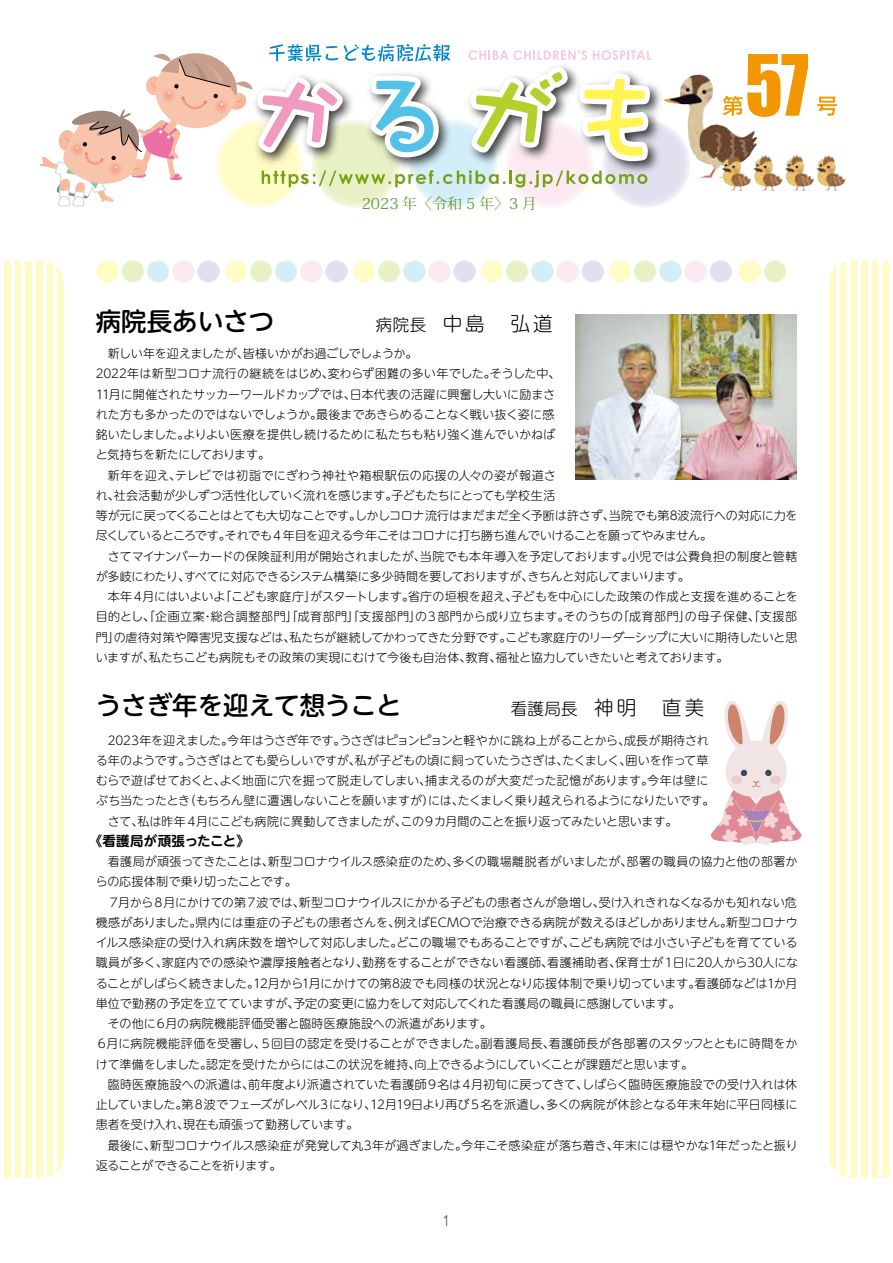
<style>
.page{position:relative;width:893px;height:1263px;background:#fff}
.page>*{position:absolute;margin:0;border:0;box-sizing:border-box;transform-origin:0 0}
.t1{font:78px "Impact";color:#f39700;scale:.9 1}
.t2{font:500 25.5px "UD Shin M Go Pr 6 N";color:#000}
.t3{font:300 19.5px "UD Shin M Go Pr 6 N";color:#000}
.t4{font:300 16.5px "UD Shin M Go Pr 6 N";color:#000}
.t5{font:15px "Koz Min Pr 6 N";color:#609833}
.t6{font:700 13.5px "UD Shin M Go Pr 6 N De";color:#000}
.t7{font:13.5px "Jun 201 Pro";color:#656464}
.t8{font:300 12px/20.2px "UD Shin M Go Pr 6 N";letter-spacing:-.01em;color:#000}
.s1{font-size:16.5px}
.s2{font-size:19.5px}
</style>
<div class="page">
<svg style="left:710px;top:701px;width:92px;height:144px"></svg>
<img style="left:575px;top:314px;width:221px;height:166px">
<svg style="left:602px;top:119px;width:89px;height:89px;fill:#e3e0ef"></svg>
<img style="left:667px;top:74px;width:32px;height:44px">
<svg style="left:817px;top:97px;width:20px;height:19px"></svg>
<svg style="left:723px;top:96px;width:20px;height:20px"></svg>
<img style="left:655px;top:86px;width:12px;height:92px">
<img style="left:96px;top:260px;width:23px;height:23px;border-radius:12px">
<img style="left:121px;top:260px;width:23px;height:23px;border-radius:12px">
<img style="left:147px;top:260px;width:23px;height:23px;border-radius:12px">
<img style="left:197px;top:260px;width:23px;height:23px;border-radius:12px">
<img style="left:224px;top:260px;width:23px;height:23px;border-radius:12px">
<img style="left:249px;top:260px;width:24px;height:23px;border-radius:12px">
<img style="left:275px;top:260px;width:23px;height:23px;border-radius:12px">
<img style="left:325px;top:260px;width:23px;height:23px;border-radius:12px">
<img style="left:352px;top:260px;width:23px;height:23px;border-radius:12px">
<img style="left:378px;top:260px;width:23px;height:23px;border-radius:12px">
<img style="left:403px;top:260px;width:23px;height:23px;border-radius:12px">
<img style="left:453px;top:260px;width:23px;height:23px;border-radius:12px">
<img style="left:480px;top:260px;width:23px;height:23px;border-radius:12px">
<img style="left:506px;top:260px;width:23px;height:23px;border-radius:12px">
<img style="left:531px;top:260px;width:23px;height:23px;border-radius:12px">
<img style="left:581px;top:260px;width:23px;height:23px;border-radius:12px">
<img style="left:609px;top:260px;width:23px;height:23px;border-radius:12px">
<img style="left:634px;top:260px;width:23px;height:23px;border-radius:12px">
<img style="left:659px;top:260px;width:23px;height:23px;border-radius:12px">
<img style="left:709px;top:260px;width:23px;height:23px;border-radius:12px">
<img style="left:738px;top:260px;width:23px;height:23px;border-radius:12px">
<img style="left:763px;top:260px;width:23px;height:23px;border-radius:12px">
<div style="left:4px;top:261px;width:60px;height:917px;background:#fffbc7"></div>
<div style="left:829px;top:261px;width:60px;height:917px;background:#fffbc7"></div>
<hr style="left:11px;top:261px;width:4px;height:917px;background:#fff">
<hr style="left:878px;top:261px;width:4px;height:917px;background:#fff">
<hr style="left:21px;top:261px;width:4px;height:917px;background:#fff">
<hr style="left:868px;top:261px;width:4px;height:917px;background:#fff">
<hr style="left:32px;top:261px;width:4px;height:917px;background:#fff">
<hr style="left:857px;top:261px;width:4px;height:917px;background:#fff">
<hr style="left:43px;top:261px;width:3px;height:917px;background:#fff">
<hr style="left:846px;top:261px;width:4px;height:917px;background:#fff">
<hr style="left:53px;top:261px;width:4px;height:917px;background:#fff">
<hr style="left:836px;top:261px;width:4px;height:917px;background:#fff">
<svg style="left:40px;top:44px;width:615px;height:163px"></svg>
<h2 class="t2" style="left:96px;top:300px;width:180px">病院長あいさつ</h2>
<p class="t5" style="left:362px;top:195px;width:177px">2023 年〈令和 5 年〉3 月</p>
<h3 class="t3" style="left:376px;top:307px;width:178px"><span class="s1">病院長　</span>中島　弘道</h3>
<h1 class="t1" style="left:745px;top:25px;width:72px">57</h1>
<p class="t8" style="left:96px;top:343px;width:704px">　新しい年を迎えましたが、皆様いかがお過ごしでしょうか。<br>2022年は新型コロナ流行の継続をはじめ、変わらず困難の多い年でした。そうした中、<br>11月に開催されたサッカーワールドカップでは、日本代表の活躍に興奮し大いに励まさ<br>れた方も多かったのではないでしょうか。最後まであきらめることなく戦い抜く姿に感<br>銘いたしました。よりよい医療を提供し続けるために私たちも粘り強く進んでいかねば<br>と気持ちを新たにしております。<br>　新年を迎え、テレビでは初詣でにぎわう神社や箱根駅伝の応援の人々の姿が報道さ<br>れ、社会活動が少しずつ活性化していく流れを感じます。子どもたちにとっても学校生活<br>等が元に戻ってくることはとても大切なことです。しかしコロナ流行はまだまだ全く予断は許さず、当院でも第8波流行への対応に力を尽くしているところです。それでも４年目を迎える今年こそはコロナに打ち勝ち進んでいけることを願ってやみません。<br>　さてマイナンバーカードの保険証利用が開始されましたが、当院でも本年導入を予定しております。小児では公費負担の制度と管轄が多岐にわたり、すべてに対応できるシステム構築に多少時間を要しておりますが、きちんと対応してまいります。<br>　本年４月にはいよいよ「こども家庭庁」がスタートします。省庁の垣根を超え、子どもを中心にした政策の作成と支援を進めることを目的とし、「企画立案・総合調整部門」「成育部門」「支援部門」の３部門から成り立ちます。そのうちの「成育部門」の母子保健、「支援部門」の虐待対策や障害児支援などは、私たちが継続してかわってきた分野です。こども家庭庁のリーダーシップに大いに期待したいと思いますが、私たちこども病院もその政策の実現にむけて今後も自治体、教育、福祉と協力していきたいと考えております。</p>
<h2 class="t2" style="left:96px;top:684px;width:308px">うさぎ年を迎えて想うこと</h2>
<h3 class="t4" style="left:511px;top:696px;width:195px">看護局長　<span class="s2">神明　直美</span></h3>
<p class="t8" style="left:96px;top:729px;width:620px">　2023年を迎えました。今年はうさぎ年です。うさぎはピョンピョンと軽やかに跳ね上がることから、成長が期待される年のようです。うさぎはとても愛らしいですが、私が子どもの頃に飼っていたうさぎは、たくましく、囲いを作って草むらで遊ばせておくと、よく地面に穴を掘って脱走してしまい、捕まえるのが大変だった記憶があります。今年は壁にぶち当たったとき（もちろん壁に遭遇しないことを願いますが）には、たくましく乗り越えられるようになりたいです。　さて、私は昨年４月にこども病院に異動してきましたが、この９カ月間のことを振り返ってみたいと思います。</p>
<p class="t6" style="left:89px;top:829px;width:163px">《看護局が頑張ったこと》</p>
<p class="t8" style="left:96px;top:851px;width:704px">　看護局が頑張ってきたことは、新型コロナウイルス感染症のため、多くの職場離脱者がいましたが、部署の職員の協力と他の部署からの応援体制で乗り切ったことです。<br>　７月から８月にかけての第７波では、新型コロナウイルスにかかる子どもの患者さんが急増し、受け入れきれなくなるかも知れない危機感がありました。県内には重症の子どもの患者さんを、例えばECMOで治療できる病院が数えるほどしかありません。新型コロナウイルス感染症の受け入れ病床数を増やして対応しました。どこの職場でもあることですが、こども病院では小さい子どもを育てている職員が多く、家庭内での感染や濃厚接触者となり、勤務をすることができない看護師、看護補助者、保育士が１日に20人から30人になることがしばらく続きました。12月から1月にかけての第8波でも同様の状況となり応援体制で乗り切っています。看護師などは1か月単位で勤務の予定を立てていますが、予定の変更に協力をして対応してくれた看護局の職員に感謝しています。<br>　その他に６月の病院機能評価受審と臨時医療施設への派遣があります。<br>６月に病院機能評価を受審し、５回目の認定を受けることができました。副看護局長、看護師長が各部署のスタッフとともに時間をかけて準備をしました。認定を受けたからにはこの状況を維持、向上できるようにしていくことが課題だと思います。<br>　臨時医療施設への派遣は、前年度より派遣されていた看護師９名は４月初旬に戻ってきて、しばらく臨時医療施設での受け入れは休止していました。第８波でフェーズがレベル３になり、12月19日より再び５名を派遣し、多くの病院が休診となる年末年始に平日同様に患者を受け入れ、現在も頑張って勤務しています。<br>　最後に、新型コロナウイルス感染症が発覚して丸3年が過ぎました。今年こそ感染症が落ち着き、年末には穏やかな1年だったと振り返ることができることを祈ります。</p>
<p class="t7" style="left:442px;top:1210px;width:10px">1</p>
</div>
